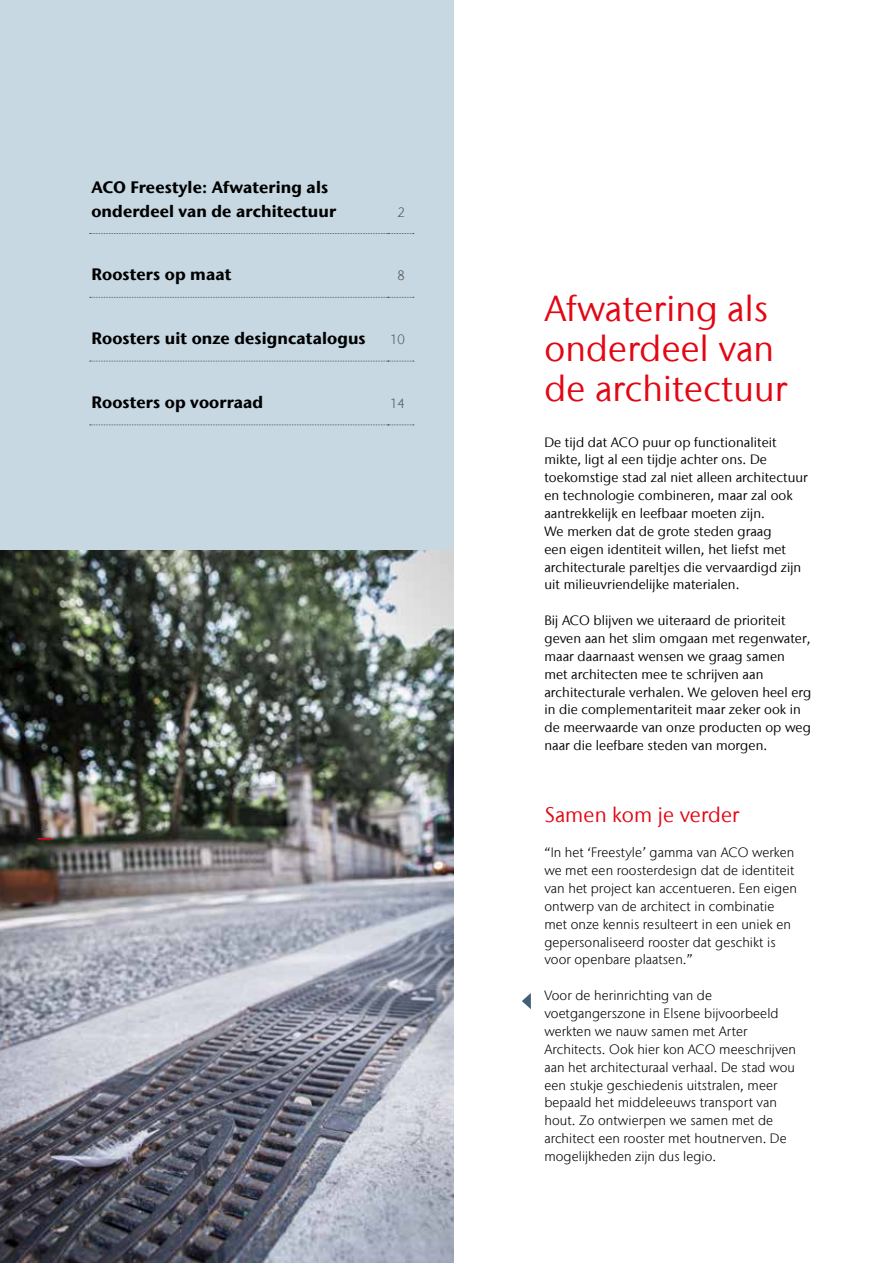
<style>
.page{position:relative;width:893px;height:1263px;background:#fff}
.page>*{position:absolute;margin:0;border:0;box-sizing:border-box;transform-origin:0 0}
.t1{font:36px/39.6px "Stone Sans IIITC Com";letter-spacing:.005em;color:#e30613}
.t2{font:21px "Stone Sans IIITC Com";letter-spacing:.005em;color:#e30613}
.t3{font:700 16.5px/23.1px "Stone Sans IIITC Com";letter-spacing:.005em;color:#000}
.t4{font:13.5px/17.9px "Stone Sans IIITC Com";letter-spacing:.005em;color:#000}
.t5{font:300 13.5px/17.9px "Stone Sans IIITC Com";letter-spacing:.005em;color:#000}
.t6{font:300 13.5px "Stone Sans IIITC Com";color:#575756}
</style>
<div class="page">
<img style="left:0;top:549px;width:453px;height:714px">
<svg style="left:522px;top:993px;width:9px;height:16px"></svg>
<div style="left:0;top:0;width:453px;height:549px;background:#c7d8e2"></div>
<svg style="left:90px;top:233px;width:324px;height:1px"></svg>
<svg style="left:90px;top:297px;width:324px;height:1px"></svg>
<svg style="left:90px;top:361px;width:324px;height:1px"></svg>
<svg style="left:90px;top:424px;width:324px;height:1px"></svg>
<svg style="left:38px;top:838px;width:13px;height:1px"></svg>
<p class="t3" style="left:91px;top:176px;width:246px">ACO Freestyle: Afwatering als onderdeel van de architectuur</p>
<p class="t6" style="left:397px;top:203px;width:9px">2</p>
<p class="t3" style="left:91px;top:263px;width:142px">Roosters op maat</p>
<p class="t6" style="left:397px;top:267px;width:9px">8</p>
<p class="t3" style="left:91px;top:326px;width:276px">Roosters uit onze designcatalogus</p>
<p class="t6" style="left:390px;top:331px;width:16px">10</p>
<p class="t3" style="left:91px;top:390px;width:173px">Roosters op voorraad</p>
<p class="t6" style="left:390px;top:395px;width:16px">14</p>
<p class="t6" style="left:41px;top:816px;width:9px">2</p>
<h1 class="t1" style="left:544px;top:289px;width:244px">Afwatering als onderdeel van de architectuur</h1>
<p class="t4" style="left:544px;top:433px;width:265px">De tijd dat ACO puur op functionaliteit mikte, ligt al een tijdje achter ons. De toekomstige stad zal niet alleen architectuur en technologie combineren, maar zal ook aantrekkelijk en leefbaar moeten zijn.<br>We merken dat de grote steden graag<br>een eigen identiteit willen, het liefst met architecturale pareltjes die vervaardigd zijn uit milieuvriendelijke materialen.</p>
<p class="t4" style="left:544px;top:611px;width:268px">Bij ACO blijven we uiteraard de prioriteit geven aan het slim omgaan met regenwater, maar daarnaast wensen we graag samen met architecten mee te schrijven aan architecturale verhalen. We geloven heel erg in die complementariteit maar zeker ook in de meerwaarde van onze producten op weg naar die leefbare steden van morgen.</p>
<h2 class="t2" style="left:544px;top:801px;width:197px">Samen kom je verder</h2>
<p class="t5" style="left:544px;top:843px;width:254px">“In het ‘Freestyle’ gamma van ACO werken we met een roosterdesign dat de identiteit van het project kan accentueren. Een eigen ontwerp van de architect in combinatie met onze kennis resulteert in een uniek en gepersonaliseerd rooster dat geschikt is voor openbare plaatsen.”</p>
<p class="t5" style="left:544px;top:986px;width:253px">Voor de herinrichting van de voetgangerszone in Elsene bijvoorbeeld werkten we nauw samen met Arter Architects. Ook hier kon ACO meeschrijven aan het architecturaal verhaal. De stad wou een stukje geschiedenis uitstralen, meer bepaald het middeleeuws transport van hout. Zo ontwierpen we samen met de architect een rooster met houtnerven. De mogelijkheden zijn dus legio.</p>
</div>
